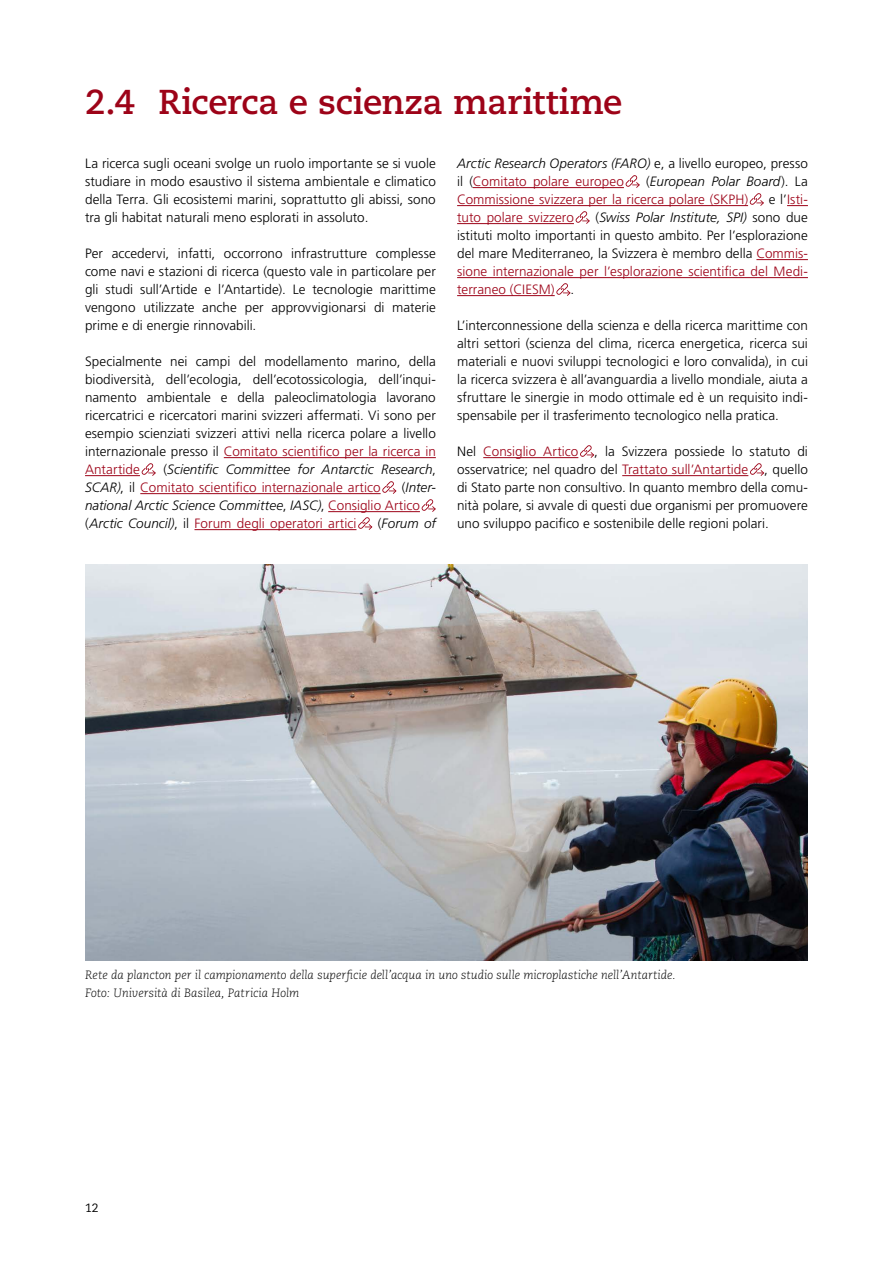
<style>
.page{position:relative;width:893px;height:1263px;background:#fff}
.page>*{position:absolute;margin:0;border:0;box-sizing:border-box;transform-origin:0 0}
._3_Zwischentitel_21_24{font:700 34.5px "Caecilia LT Pro 75";letter-spacing:-.015em;color:#9d0318}
._4_Lauftext_9pt{font:300 13.5px/18px "Frutiger LT Pro";letter-spacing:.005em;color:#000;text-align:justify}
._4_Lauftext_9pt-2{font:italic 300 13.5px/18px "Frutiger LT Pro";color:#000}
._4_Lauftext_9pt-3{font:300 13.5px/18px "Frutiger LT Pro";letter-spacing:.005em;color:#9d0318}
._4_Legende{font:italic 300 12px/18px "Caecilia LT Pro 46";letter-spacing:-.005em;color:#000}
.t1{font:12px "Caecilia LT Pro 55 Roman";color:#000}
.s1{color:#9d0318}
.s2{font-style:normal}
.s3{font-style:normal;color:#9d0318}
.s4{color:#000}
.s5{font-style:italic;color:#000}
.s6{font-style:italic}
</style>
<div class="page">
<hr style="left:224px;top:457px;width:212px;height:1px;background:#9d0318">
<hr style="left:85px;top:475px;width:55px;height:1px;background:#9d0318">
<hr style="left:140px;top:493px;width:241px;height:1px;background:#9d0318">
<hr style="left:328px;top:511px;width:92px;height:1px;background:#9d0318">
<hr style="left:194px;top:529px;width:162px;height:1px;background:#9d0318">
<svg style="left:142px;top:463px;width:14px;height:13px"></svg>
<svg style="left:382px;top:481px;width:15px;height:13px"></svg>
<svg style="left:422px;top:499px;width:14px;height:13px"></svg>
<svg style="left:358px;top:517px;width:14px;height:13px"></svg>
<hr style="left:473px;top:187px;width:151px;height:1px;background:#9d0318">
<hr style="left:457px;top:205px;width:291px;height:1px;background:#9d0318">
<svg style="left:787px;top:205px;width:21px;height:1px"></svg>
<hr style="left:457px;top:223px;width:117px;height:1px;background:#9d0318">
<hr style="left:756px;top:259px;width:52px;height:1px;background:#9d0318">
<hr style="left:457px;top:277px;width:351px;height:1px;background:#9d0318">
<hr style="left:457px;top:295px;width:98px;height:1px;background:#9d0318">
<hr style="left:483px;top:457px;width:95px;height:1px;background:#9d0318">
<hr style="left:622px;top:475px;width:126px;height:1px;background:#9d0318">
<svg style="left:626px;top:175px;width:14px;height:13px"></svg>
<svg style="left:750px;top:193px;width:14px;height:13px"></svg>
<svg style="left:576px;top:211px;width:14px;height:13px"></svg>
<svg style="left:556px;top:283px;width:15px;height:13px"></svg>
<svg style="left:580px;top:445px;width:14px;height:13px"></svg>
<svg style="left:750px;top:463px;width:14px;height:13px"></svg>
<img style="left:85px;top:564px;width:723px;height:396px">
<p class="_3_Zwischentitel_21_24" style="left:85px;top:79px;width:539px">2.4 Ricerca e scienza marittime</p>
<p class="_4_Lauftext_9pt" style="left:85px;top:155px;width:352px">La ricerca sugli oceani svolge un ruolo importante se si vuole studiare in modo esaustivo il sistema ambientale e climatico della Terra. Gli ecosistemi marini, soprattutto gli abissi, sono tra gli habitat naturali meno esplorati in assoluto.</p>
<p class="_4_Lauftext_9pt" style="left:85px;top:245px;width:352px">Per accedervi, infatti, occorrono infrastrutture complesse come navi e stazioni di ricerca (questo vale in particolare per gli studi sull’Artide e l’Antartide). Le tecnologie marittime vengono utilizzate anche per approvvigionarsi di materie prime e di energie rinnovabili.</p>
<p class="_4_Lauftext_9pt" style="left:85px;top:353px;width:352px">Specialmente nei campi del modellamento marino, della biodiversità, dell’ecologia, dell’ecotossicologia, dell’inqui&shy;namento ambientale e della paleoclimatologia lavorano ricercatrici e ricercatori marini svizzeri affermati. Vi sono per esempio scienziati svizzeri attivi nella ricerca polare a livello internazionale presso il <span class="s1">Comitato scientifico per la ricerca in Antartide</span></p>
<p class="_4_Lauftext_9pt-2" style="left:85px;top:461px;width:352px;text-indent:78px"><span class="s2">(</span>Scientific Committee for Antarctic Research<span class="s2">,<br></span>SCAR)<span class="s2">, il</span> <span class="s3">Comitato scientifico internazionale artico</span></p>
<p class="_4_Lauftext_9pt-2" style="left:85px;top:479px;width:352px;text-indent:317px"><span class="s2">(</span>Inter&shy;national Arctic Science Committee<span class="s2">,</span> IASC)<span class="s2">,</span> <span class="s3">Consiglio Artico </span><span class="s2">(</span>Arctic Council)<span class="s2">, il</span> <span class="s3">Forum degli operatori artici</span></p>
<p class="_4_Lauftext_9pt-2" style="left:378px;top:515px;width:60px"><span class="s2">(</span>Forum of</p>
<p class="_4_Lauftext_9pt-2" style="left:457px;top:155px;width:352px">Arctic Research Operators (FARO) <span class="s2">e, a livello europeo, presso il (</span><span class="s3">Comitato polare europeo</span></p>
<p class="_4_Lauftext_9pt-3" style="left:457px;top:173px;width:352px;text-indent:189px"><span class="s4">(</span><span class="s5">European Polar Board</span><span class="s4">). La<br></span>Commissione svizzera per la ricerca polare (SKPH)</p>
<p class="_4_Lauftext_9pt-3" style="left:769px;top:191px;width:41px"><span class="s4">e l’</span>Isti-</p>
<p class="_4_Lauftext_9pt" style="left:457px;top:209px;width:352px;text-indent:138px">(<span class="s6">Swiss Polar Institute, SPI)</span> sono due istituti molto importanti in questo ambito. Per l’esplorazione del mare Mediterraneo, la Svizzera è membro della <span class="s1">Commis&shy;sione internazionale per l’esplorazione scientifica del Medi&shy;terraneo (CIESM)</span> .</p>
<p class="_4_Lauftext_9pt" style="left:457px;top:317px;width:352px">L’interconnessione della scienza e della ricerca marittime con altri settori (scienza del clima, ricerca energetica, ricerca sui materiali e nuovi sviluppi tecnologici e loro convalida), in cui la ricerca svizzera è all’avanguardia a livello mondiale, aiuta a sfruttare le sinergie in modo ottimale ed è un requisito indi&shy;spensabile per il trasferimento tecnologico nella pratica.</p>
<p class="_4_Lauftext_9pt" style="left:457px;top:443px;width:352px">Nel <span class="s1">Consiglio Artico</span> , la Svizzera possiede lo statuto di osservatrice; nel quadro del <span class="s1">Trattato sull’Antartide</span> , quello di Stato parte non consultivo. In quanto membro della comu&shy;nità polare, si avvale di questi due organismi per promuovere uno sviluppo pacifico e sostenibile delle regioni polari.</p>
<p class="_4_Lauftext_9pt-3" style="left:457px;top:209px;width:118px">tuto polare svizzero</p>
<p class="_4_Legende" style="left:85px;top:966px;width:592px">Rete da plancton per il campionamento della superficie dell’acqua in uno studio sulle microplastiche nell’Antartide.<br>Foto: Università di Basilea, Patricia Holm</p>
<p class="t1" style="left:85px;top:1200px;width:15px">12</p>
</div>
